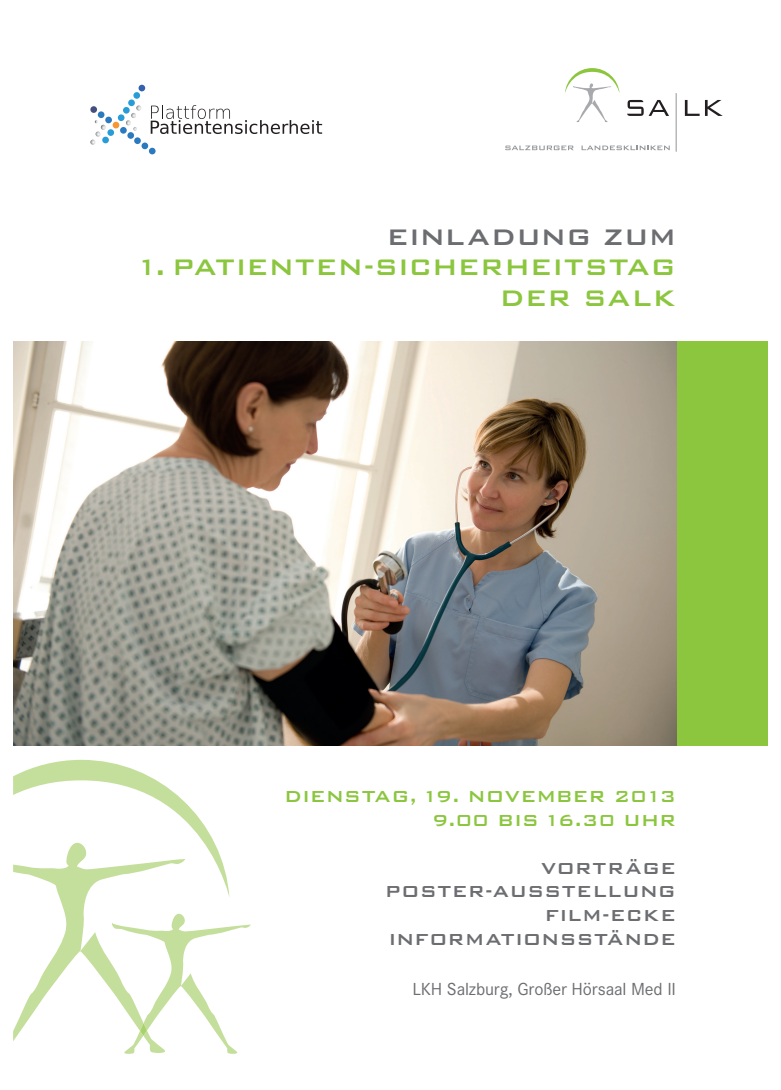
<style>
.page{position:relative;width:781px;height:1090px;background:#fff}
.page>*{position:absolute;margin:0;border:0;box-sizing:border-box;transform-origin:0 0}
.t1{font:500 30px/30.6px "Bank Gothic BT";letter-spacing:-.01em;color:#8bc63e;text-align:right}
.t2{font:500 30px "Bank Gothic BT";letter-spacing:-.015em;color:#6c6d70}
.t3{font:500 21.25px/23.8px "Bank Gothic BT";letter-spacing:.005em;color:#6c6d70;text-align:right}
.t4{font:500 21.25px/23.8px "Bank Gothic BT";letter-spacing:-.005em;color:#8bc63e;text-align:right}
.t5{font:18.12px "Corporate S";letter-spacing:-.01em;color:#6c6d70}
</style>
<div class="page">
<div style="left:676px;top:341px;width:92px;height:404px;background:#8bc63e"></div>
<img style="left:13px;top:341px;width:663px;height:404px">
<hr style="left:676px;top:93px;width:1px;height:59px;background:#939598">
<svg style="left:505px;top:145px;width:69px;height:5px"></svg>
<svg style="left:582px;top:145px;width:88px;height:5px"></svg>
<svg style="left:685px;top:100px;width:38px;height:16px"></svg>
<svg style="left:627px;top:100px;width:42px;height:16px"></svg>
<svg style="left:565px;top:68px;width:55px;height:54px"></svg>
<div style="left:149px;top:148px;width:7px;height:6px;background:#2b79be;border-radius:50%"></div>
<div style="left:142px;top:142px;width:6px;height:7px;background:#2b79be;border-radius:50%"></div>
<div style="left:134px;top:137px;width:7px;height:7px;background:#2b79be;border-radius:50%"></div>
<div style="left:127px;top:132px;width:7px;height:7px;background:#2b79be;border-radius:50%"></div>
<div style="left:120px;top:127px;width:7px;height:7px;background:#2b79be;border-radius:50%"></div>
<svg style="left:113px;top:122px;width:6px;height:6px"></svg>
<div style="left:118px;top:114px;width:7px;height:7px;background:#289cd7;border-radius:50%"></div>
<div style="left:123px;top:107px;width:7px;height:7px;background:#289cd7;border-radius:50%"></div>
<div style="left:128px;top:99px;width:7px;height:7px;background:#289cd7;border-radius:50%"></div>
<div style="left:133px;top:92px;width:7px;height:7px;background:#289cd7;border-radius:50%"></div>
<svg style="left:139px;top:85px;width:6px;height:6px"></svg>
<div style="left:107px;top:129px;width:7px;height:7px;background:#289cd7;border-radius:50%"></div>
<div style="left:102px;top:137px;width:7px;height:6px;background:#289cd7;border-radius:50%"></div>
<svg style="left:126px;top:105px;width:15px;height:26px"></svg>
<div style="left:105px;top:117px;width:7px;height:6px;background:#2b79be;border-radius:50%"></div>
<div style="left:98px;top:111px;width:6px;height:7px;background:#2b79be;border-radius:50%"></div>
<div style="left:90px;top:106px;width:7px;height:7px;background:#444f80;border-radius:50%"></div>
<svg style="left:90px;top:120px;width:16px;height:25px"></svg>
<svg style="left:151px;top:105px;width:171px;height:29px"></svg>
<svg style="left:13px;top:897px;width:73px;height:144px"></svg>
<svg style="left:13px;top:759px;width:216px;height:138px"></svg>
<svg style="left:80px;top:913px;width:171px;height:140px"></svg>
<h1 class="t2" style="left:386px;top:221px;width:291px">EINLADUNG ZUM</h1>
<h1 class="t1" style="left:135px;top:251px;width:542px">1. PATIENTEN-SICHERHEITSTAG<br>DER SALK</h1>
<p class="t4" style="left:284px;top:784px;width:394px">DIENSTAG, 19. NOVEMBER 2013<br>9.00 BIS 16.30 UHR</p>
<p class="t3" style="left:385px;top:855px;width:293px">VORTRÄGE<br>POSTER-AUSSTELLUNG<br>FILM-ECKE<br>INFORMATIONSSTÄNDE</p>
<p class="t5" style="left:412px;top:978px;width:265px">LKH Salzburg, Großer Hörsaal Med II</p>
</div>
